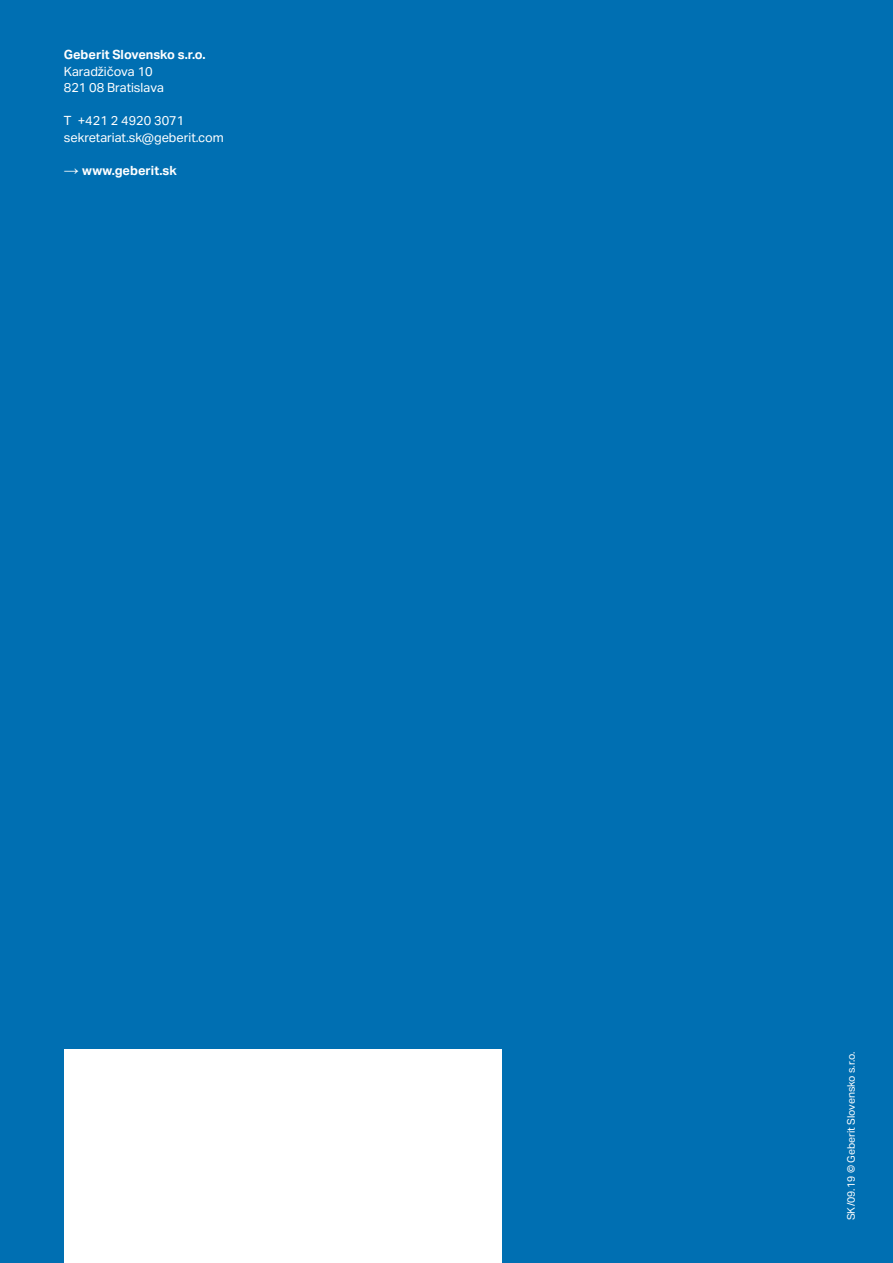
<style>
.page{position:relative;width:893px;height:1263px;background:#006fb2}
.page>*{position:absolute;margin:0;border:0;box-sizing:border-box;transform-origin:0 0}
.t1{font:12.75px/16.5px "Aktiv Grotesk Geberit";color:#fff}
.t2{font:700 12.75px "Aktiv Grotesk Geberit";color:#fff}
.t3{font:10.5px "Aktiv Grotesk Geberit";color:#fff}
.s1{font-family:"Arial";font-weight:400;font-size:15px}
</style>
<div class="page">
<div style="left:64px;top:1049px;width:437px;height:214px;background:#fff"></div>
<p class="t2" style="left:64px;top:47px;width:143px">Geberit Slovensko s.r.o.</p>
<p class="t1" style="left:64px;top:63px;width:102px">Karadžičova 10<br>821 08 Bratislava</p>
<p class="t1" style="left:64px;top:112px;width:162px">T +421 2 4920 3071 sekretariat.sk@geberit.com</p>
<p class="t2" style="left:64px;top:162px;width:114px"><span class="s1">→</span> www.geberit.sk</p>
<p class="t3" style="left:845px;top:1220px;width:170px;rotate:-90deg">SK/09.19 © Geberit Slovensko s.r.o.</p>
</div>
